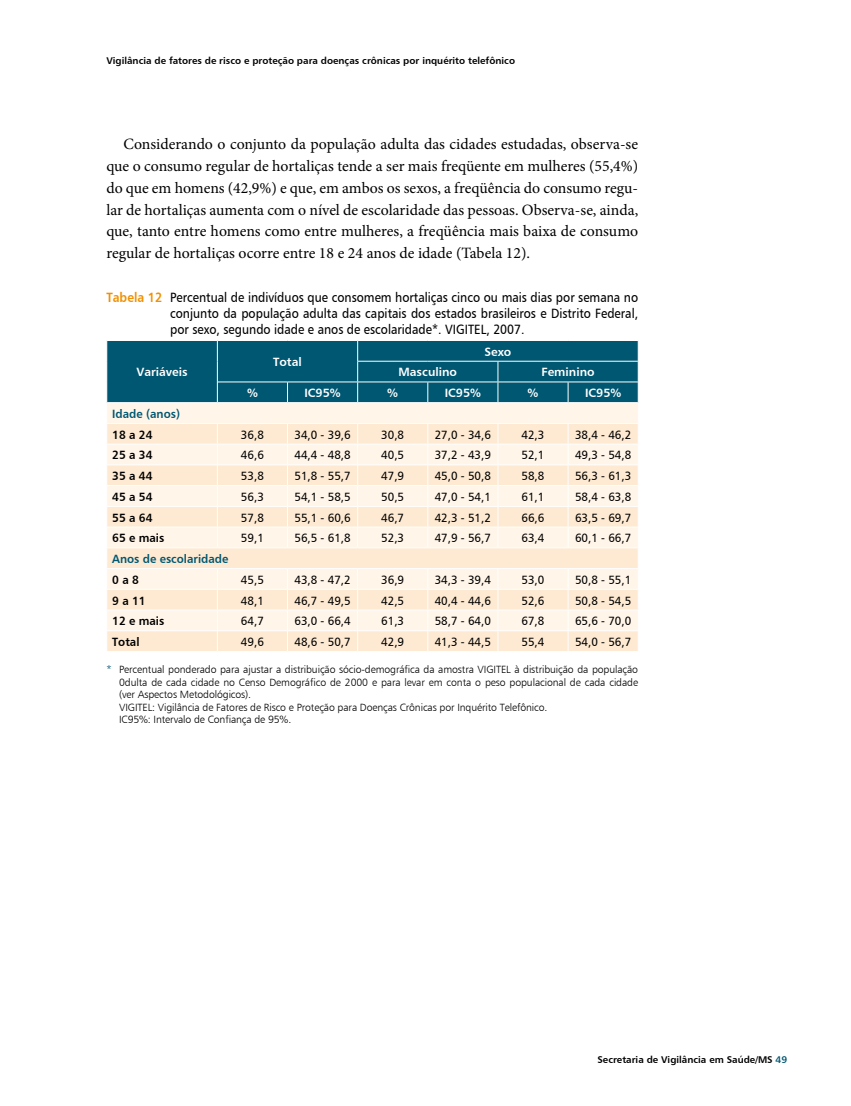
<style>
.page{position:relative;width:851px;height:1106px;background:#fff}
.page>*{position:absolute;margin:0;border:0;box-sizing:border-box;transform-origin:0 0}
.t1{font:15.75px/21.8px "Minion Pro";color:#000;text-align:justify}
.t2{font:13.5px/16.2px "Humanist 777 BT Roman B";color:#000;text-align:justify;scale:.9 1}
.t3{font:12px "Humanist 777 BT Roman B";color:#000;scale:.95 1}
.t4{font:12px "Humanist 777 BT Bold B";color:#fff}
.t5{font:12px "Humanist 777 BT Bold B";color:#000;scale:.95 1}
.t6{font:12px "Humanist 777 BT Bold B";color:#005772;scale:.95 1}
.t7{font:10.5px/12.6px "Humanist 777 BT Light B";letter-spacing:-.01em;color:#000}
.t8{font:9.75px "Humanist 777 BT Bold B";color:#000}
.s1{font-family:"Humanist 777 BT Bold B";color:#f19000}
.s2{color:#005772}
</style>
<div class="page">
<svg style="left:106px;top:340px;width:532px;height:311px;background:#ced3ca"></svg>
<p class="t8" style="left:106px;top:55px;width:410px">Vigilância de fatores de risco e proteção para doenças crônicas por inquérito telefônico</p>
<p class="t1" style="left:106px;top:133px;width:533px;text-indent:17px">Considerando o conjunto da população adulta das cidades estudadas, observa-se que o consumo regular de hortaliças tende a ser mais freqüente em mulheres (55,4%) do que em homens (42,9%) e que, em ambos os sexos, a freqüência do consumo regu&shy;lar de hortaliças aumenta com o nível de escolaridade das pessoas. Observa-se, ainda, que, tanto entre homens como entre mulheres, a freqüência mais baixa de consumo regular de hortaliças ocorre entre 18 e 24 anos de idade (Tabela 12).</p>
<p class="t2" style="left:170px;top:289px;width:521px;text-indent:-64px"><span class="s1">Tabela 12</span> Percentual de indivíduos que consomem hortaliças cinco ou mais dias por semana no conjunto da população adulta das capitais dos estados brasileiros e Distrito Federal, por sexo, segundo idade e anos de escolaridade*. VIGITEL, 2007.</p>
<p class="t4" style="left:136px;top:365px;width:53px">Variáveis</p>
<p class="t4" style="left:484px;top:344px;width:28px">Sexo</p>
<p class="t4" style="left:273px;top:354px;width:30px">Total</p>
<p class="t4" style="left:398px;top:365px;width:60px">Masculino</p>
<p class="t4" style="left:541px;top:365px;width:55px">Feminino</p>
<p class="t4" style="left:247px;top:385px;width:12px">%</p>
<p class="t4" style="left:304px;top:385px;width:38px">IC95%</p>
<p class="t4" style="left:387px;top:385px;width:12px">%</p>
<p class="t4" style="left:444px;top:385px;width:38px">IC95%</p>
<p class="t4" style="left:527px;top:385px;width:12px">%</p>
<p class="t4" style="left:585px;top:385px;width:38px">IC95%</p>
<p class="t6" style="left:112px;top:406px;width:73px">Idade (anos)</p>
<p class="t5" style="left:112px;top:427px;width:44px">18 a 24</p>
<p class="t3" style="left:241px;top:427px;width:26px">36,8</p>
<p class="t3" style="left:294px;top:427px;width:61px">34,0 - 39,6</p>
<p class="t3" style="left:381px;top:427px;width:26px">30,8</p>
<p class="t3" style="left:434px;top:427px;width:61px">27,0 - 34,6</p>
<p class="t3" style="left:521px;top:427px;width:26px">42,3</p>
<p class="t3" style="left:575px;top:427px;width:61px">38,4 - 46,2</p>
<p class="t5" style="left:112px;top:447px;width:44px">25 a 34</p>
<p class="t3" style="left:241px;top:448px;width:26px">46,6</p>
<p class="t3" style="left:294px;top:448px;width:61px">44,4 - 48,8</p>
<p class="t3" style="left:381px;top:448px;width:26px">40,5</p>
<p class="t3" style="left:434px;top:448px;width:61px">37,2 - 43,9</p>
<p class="t3" style="left:521px;top:448px;width:26px">52,1</p>
<p class="t3" style="left:575px;top:448px;width:61px">49,3 - 54,8</p>
<p class="t5" style="left:112px;top:468px;width:44px">35 a 44</p>
<p class="t3" style="left:241px;top:468px;width:26px">53,8</p>
<p class="t3" style="left:294px;top:468px;width:61px">51,8 - 55,7</p>
<p class="t3" style="left:381px;top:468px;width:26px">47,9</p>
<p class="t3" style="left:434px;top:468px;width:61px">45,0 - 50,8</p>
<p class="t3" style="left:521px;top:468px;width:26px">58,8</p>
<p class="t3" style="left:575px;top:468px;width:61px">56,3 - 61,3</p>
<p class="t5" style="left:112px;top:489px;width:44px">45 a 54</p>
<p class="t3" style="left:241px;top:489px;width:26px">56,3</p>
<p class="t3" style="left:294px;top:489px;width:61px">54,1 - 58,5</p>
<p class="t3" style="left:381px;top:489px;width:26px">50,5</p>
<p class="t3" style="left:434px;top:489px;width:61px">47,0 - 54,1</p>
<p class="t3" style="left:521px;top:489px;width:26px">61,1</p>
<p class="t3" style="left:575px;top:489px;width:61px">58,4 - 63,8</p>
<p class="t5" style="left:112px;top:510px;width:44px">55 a 64</p>
<p class="t3" style="left:241px;top:510px;width:26px">57,8</p>
<p class="t3" style="left:294px;top:510px;width:61px">55,1 - 60,6</p>
<p class="t3" style="left:381px;top:510px;width:26px">46,7</p>
<p class="t3" style="left:434px;top:510px;width:61px">42,3 - 51,2</p>
<p class="t3" style="left:521px;top:510px;width:26px">66,6</p>
<p class="t3" style="left:575px;top:510px;width:61px">63,5 - 69,7</p>
<p class="t5" style="left:112px;top:530px;width:56px">65 e mais</p>
<p class="t3" style="left:241px;top:530px;width:26px">59,1</p>
<p class="t3" style="left:294px;top:530px;width:61px">56,5 - 61,8</p>
<p class="t3" style="left:381px;top:530px;width:26px">52,3</p>
<p class="t3" style="left:434px;top:530px;width:61px">47,9 - 56,7</p>
<p class="t3" style="left:521px;top:530px;width:26px">63,4</p>
<p class="t3" style="left:575px;top:530px;width:61px">60,1 - 66,7</p>
<p class="t6" style="left:112px;top:551px;width:124px">Anos de escolaridade</p>
<p class="t5" style="left:112px;top:572px;width:30px">0 a 8</p>
<p class="t3" style="left:241px;top:572px;width:26px">45,5</p>
<p class="t3" style="left:294px;top:572px;width:61px">43,8 - 47,2</p>
<p class="t3" style="left:381px;top:572px;width:26px">36,9</p>
<p class="t3" style="left:434px;top:572px;width:61px">34,3 - 39,4</p>
<p class="t3" style="left:521px;top:572px;width:26px">53,0</p>
<p class="t3" style="left:575px;top:572px;width:61px">50,8 - 55,1</p>
<p class="t5" style="left:112px;top:592px;width:37px">9 a 11</p>
<p class="t3" style="left:241px;top:593px;width:26px">48,1</p>
<p class="t3" style="left:294px;top:593px;width:61px">46,7 - 49,5</p>
<p class="t3" style="left:381px;top:593px;width:26px">42,5</p>
<p class="t3" style="left:434px;top:593px;width:61px">40,4 - 44,6</p>
<p class="t3" style="left:521px;top:593px;width:26px">52,6</p>
<p class="t3" style="left:575px;top:593px;width:61px">50,8 - 54,5</p>
<p class="t5" style="left:112px;top:613px;width:56px">12 e mais</p>
<p class="t3" style="left:241px;top:613px;width:26px">64,7</p>
<p class="t3" style="left:294px;top:613px;width:61px">63,0 - 66,4</p>
<p class="t3" style="left:381px;top:613px;width:26px">61,3</p>
<p class="t3" style="left:434px;top:613px;width:61px">58,7 - 64,0</p>
<p class="t3" style="left:521px;top:613px;width:26px">67,8</p>
<p class="t3" style="left:575px;top:613px;width:61px">65,6 - 70,0</p>
<p class="t5" style="left:112px;top:634px;width:30px">Total</p>
<p class="t3" style="left:241px;top:634px;width:26px">49,6</p>
<p class="t3" style="left:294px;top:634px;width:61px">48,6 - 50,7</p>
<p class="t3" style="left:381px;top:634px;width:26px">42,9</p>
<p class="t3" style="left:434px;top:634px;width:61px">41,3 - 44,5</p>
<p class="t3" style="left:521px;top:634px;width:26px">55,4</p>
<p class="t3" style="left:575px;top:634px;width:61px">54,0 - 56,7</p>
<p class="t7" style="left:119px;top:662px;width:520px;text-indent:-13px"><span class="s2">*</span> Percentual ponderado para ajustar a distribuição sócio-demográfica da amostra VIGITEL à distribuição da população 0dulta de cada cidade no Censo Demográfico de 2000 e para levar em conta o peso populacional de cada cidade (ver Aspectos Metodológicos).<br>VIGITEL: Vigilância de Fatores de Risco e Proteção para Doenças Crônicas por Inquérito Telefônico.<br>IC95%: Intervalo de Confiança de 95%.</p>
<p class="t8" style="left:597px;top:1053px;width:191px">Secretaria de Vigilância em Saúde/MS <span class="s2">49</span></p>
</div>
